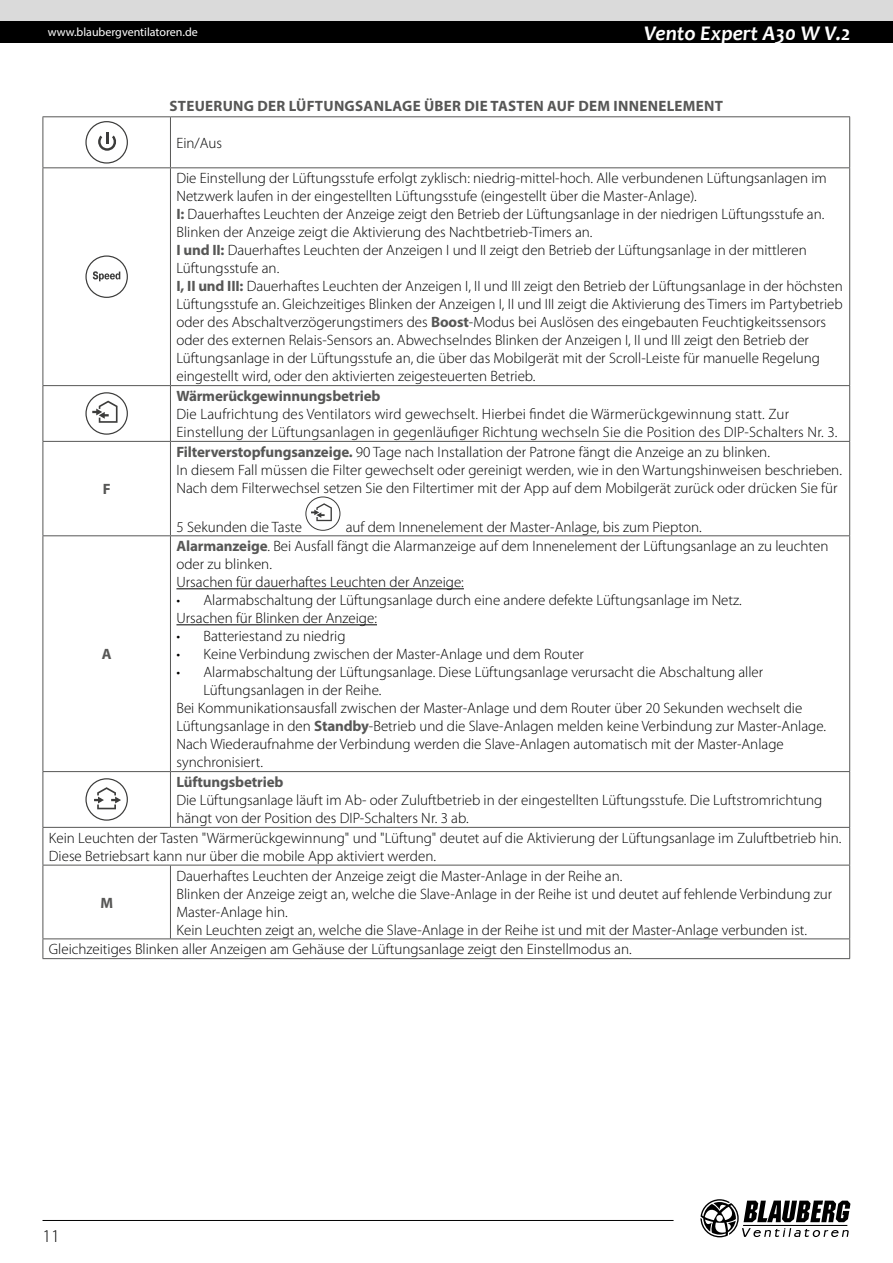
<style>
.page{position:relative;width:893px;height:1263px;background:#fff}
.page>*{position:absolute;margin:0;border:0;box-sizing:border-box;transform-origin:0 0}
.t1{font:italic 700 21px "Candara";color:#fff}
.t2{font:300 18px "Myriad Pro";color:#000}
.t3{font:300 15px/18px "Myriad Pro";color:#000}
.t4{font:700 15px "Myriad Pro";letter-spacing:.015em;color:#575756}
.t5{font:700 15px "Myriad Pro";letter-spacing:-.01em;color:#575756}
.t6{font:12px "Myriad Pro";color:#fff}
.s1{font-weight:700;color:#575756}
</style>
<div class="page">
<hr style="left:849px;top:828px;width:1px;height:37px;background:#575756">
<svg style="left:849px;top:939px;width:1px;height:19px"></svg>
<hr style="left:43px;top:116px;width:127px;height:1px;background:#575756">
<hr style="left:43px;top:117px;width:1px;height:50px;background:#575756">
<hr style="left:170px;top:116px;width:680px;height:1px;background:#575756">
<hr style="left:170px;top:117px;width:1px;height:50px;background:#575756">
<hr style="left:849px;top:117px;width:1px;height:50px;background:#575756">
<hr style="left:43px;top:167px;width:127px;height:1px;background:#575756">
<hr style="left:43px;top:168px;width:1px;height:217px;background:#575756">
<hr style="left:170px;top:167px;width:680px;height:1px;background:#575756">
<hr style="left:170px;top:168px;width:1px;height:217px;background:#575756">
<hr style="left:849px;top:168px;width:1px;height:217px;background:#575756">
<hr style="left:43px;top:385px;width:127px;height:1px;background:#575756">
<hr style="left:43px;top:386px;width:1px;height:55px;background:#575756">
<hr style="left:170px;top:385px;width:680px;height:1px;background:#575756">
<hr style="left:170px;top:386px;width:1px;height:55px;background:#575756">
<hr style="left:849px;top:386px;width:1px;height:55px;background:#575756">
<hr style="left:43px;top:441px;width:127px;height:1px;background:#575756">
<hr style="left:43px;top:442px;width:1px;height:93px;background:#575756">
<hr style="left:170px;top:441px;width:680px;height:1px;background:#575756">
<hr style="left:170px;top:442px;width:1px;height:93px;background:#575756">
<hr style="left:849px;top:442px;width:1px;height:93px;background:#575756">
<hr style="left:43px;top:772px;width:1px;height:55px;background:#575756">
<hr style="left:170px;top:772px;width:1px;height:55px;background:#575756">
<hr style="left:849px;top:772px;width:1px;height:55px;background:#575756">
<hr style="left:43px;top:827px;width:127px;height:1px;background:#575756">
<hr style="left:43px;top:828px;width:1px;height:37px;background:#575756">
<hr style="left:170px;top:827px;width:680px;height:1px;background:#575756">
<hr style="left:43px;top:865px;width:127px;height:1px;background:#575756">
<hr style="left:43px;top:865px;width:1px;height:73px;background:#575756">
<hr style="left:170px;top:865px;width:680px;height:1px;background:#575756">
<hr style="left:170px;top:865px;width:1px;height:73px;background:#575756">
<hr style="left:849px;top:865px;width:1px;height:73px;background:#575756">
<hr style="left:43px;top:938px;width:127px;height:1px;background:#575756">
<svg style="left:43px;top:939px;width:1px;height:19px"></svg>
<hr style="left:170px;top:938px;width:680px;height:1px;background:#575756">
<hr style="left:43px;top:958px;width:127px;height:1px;background:#575756">
<hr style="left:170px;top:958px;width:680px;height:1px;background:#575756">
<hr style="left:43px;top:535px;width:127px;height:1px;background:#575756">
<hr style="left:43px;top:536px;width:1px;height:235px;background:#575756">
<hr style="left:43px;top:771px;width:127px;height:1px;background:#575756">
<hr style="left:170px;top:535px;width:680px;height:1px;background:#575756">
<hr style="left:170px;top:536px;width:1px;height:235px;background:#575756">
<hr style="left:849px;top:536px;width:1px;height:235px;background:#575756">
<hr style="left:170px;top:771px;width:680px;height:1px;background:#575756">
<div style="left:85px;top:121px;width:43px;height:43px;border:1px solid #3c3c3b;border-radius:50%"></div>
<svg style="left:98px;top:132px;width:18px;height:19px"></svg>
<div style="left:85px;top:255px;width:43px;height:43px;border:1px solid #3c3c3b;border-radius:50%"></div>
<svg style="left:93px;top:271px;width:27px;height:10px"></svg>
<div style="left:85px;top:392px;width:43px;height:43px;border:1px solid #3c3c3b;border-radius:50%"></div>
<svg style="left:92px;top:401px;width:26px;height:22px"></svg>
<svg style="left:306px;top:497px;width:34px;height:33px"></svg>
<div style="left:305px;top:496px;width:35px;height:35px;border:1px solid #3c3c3b;border-radius:50%"></div>
<svg style="left:311px;top:503px;width:21px;height:18px"></svg>
<hr style="left:176px;top:588px;width:288px;height:1px;background:#000">
<hr style="left:176px;top:624px;width:201px;height:1px;background:#000">
<div style="left:85px;top:778px;width:43px;height:43px;border:1px solid #3c3c3b;border-radius:50%"></div>
<svg style="left:94px;top:787px;width:27px;height:22px"></svg>
<div style="left:0;top:0;width:893px;height:21px;background:#dadada"></div>
<div style="left:0;top:21px;width:893px;height:22px;background:#000"></div>
<svg style="left:700px;top:1199px;width:150px;height:38px"></svg>
<hr style="left:43px;top:1220px;width:631px;height:1px;background:#000">
<p class="t6" style="left:48px;top:25px;width:152px">www.blaubergventilatoren.de</p>
<h1 class="t1" style="left:644px;top:20px;width:208px">Vento Expert A30 W V.2</h1>
<p class="t4" style="left:103px;top:479px;width:9px">F</p>
<p class="t4" style="left:169px;top:96px;width:555px">STEUERUNG DER LÜFTUNGSANLAGE ÜBER DIE TASTEN AUF DEM INNENELEMENT</p>
<p class="t3" style="left:176px;top:134px;width:47px">Ein/Aus</p>
<p class="t3" style="left:176px;top:170px;width:668px">Die Einstellung der Lüftungsstufe erfolgt zyklisch: niedrig-mittel-hoch. Alle verbundenen Lüftungsanlagen im Netzwerk laufen in der eingestellten Lüftungsstufe (eingestellt über die Master-Anlage).<br><span class="s1">I:</span> Dauerhaftes Leuchten der Anzeige zeigt den Betrieb der Lüftungsanlage in der niedrigen Lüftungsstufe an.<br>Blinken der Anzeige zeigt die Aktivierung des Nachtbetrieb-Timers an.<br><span class="s1">I und II:</span> Dauerhaftes Leuchten der Anzeigen I und II zeigt den Betrieb der Lüftungsanlage in der mittleren Lüftungsstufe an.<br><span class="s1">I, II und III:</span> Dauerhaftes Leuchten der Anzeigen I, II und III zeigt den Betrieb der Lüftungsanlage in der höchsten Lüftungsstufe an. Gleichzeitiges Blinken der Anzeigen I, II und III zeigt die Aktivierung des Timers im Partybetrieb oder des Abschaltverzögerungstimers des <span class="s1">Boost</span>-Modus bei Auslösen des eingebauten Feuchtigkeitssensors oder des externen Relais-Sensors an. Abwechselndes Blinken der Anzeigen I, II und III zeigt den Betrieb der Lüftungsanlage in der Lüftungsstufe an, die über das Mobilgerät mit der Scroll-Leiste für manuelle Regelung eingestellt wird, oder den aktivierten zeigesteuerten Betrieb.</p>
<p class="t5" style="left:176px;top:386px;width:206px">Wärmerückgewinnungsbetrieb</p>
<p class="t3" style="left:176px;top:405px;width:663px">Die Laufrichtung des Ventilators wird gewechselt. Hierbei findet die Wärmerückgewinnung statt. Zur<br>Einstellung der Lüftungsanlagen in gegenläufiger Richtung wechseln Sie die Position des DIP-Schalters Nr. 3.</p>
<p class="t3" style="left:176px;top:443px;width:667px"><span class="s1">Filterverstopfungsanzeige.</span> 90 Tage nach Installation der Patrone fängt die Anzeige an zu blinken.<br>In diesem Fall müssen die Filter gewechselt oder gereinigt werden, wie in den Wartungshinweisen beschrieben.<br>Nach dem Filterwechsel setzen Sie den Filtertimer mit der App auf dem Mobilgerät zurück oder drücken Sie für</p>
<p class="t3" style="left:176px;top:518px;width:127px">5 Sekunden die Taste</p>
<p class="t3" style="left:346px;top:518px;width:357px">auf dem Innenelement der Master-Anlage, bis zum Piepton.</p>
<p class="t3" style="left:176px;top:538px;width:653px"><span class="s1">Alarmanzeige</span>. Bei Ausfall fängt die Alarmanzeige auf dem Innenelement der Lüftungsanlage an zu leuchten oder zu blinken.<br>Ursachen für dauerhaftes Leuchten der Anzeige:</p>
<p class="t3" style="left:176px;top:592px;width:567px">• Alarmabschaltung der Lüftungsanlage durch eine andere defekte Lüftungsanlage im Netz.<br>Ursachen für Blinken der Anzeige:</p>
<p class="t3" style="left:176px;top:628px;width:171px">• Batteriestand zu niedrig</p>
<p class="t3" style="left:176px;top:646px;width:409px">• Keine Verbindung zwischen der Master-Anlage und dem Router</p>
<p class="t3" style="left:176px;top:664px;width:588px">• Alarmabschaltung der Lüftungsanlage. Diese Lüftungsanlage verursacht die Abschaltung aller</p>
<p class="t3" style="left:203px;top:682px;width:179px">Lüftungsanlagen in der Reihe.</p>
<p class="t3" style="left:176px;top:700px;width:627px">Bei Kommunikationsausfall zwischen der Master-Anlage und dem Router über 20 Sekunden wechselt die</p>
<p class="t3" style="left:176px;top:718px;width:651px">Lüftungsanlage in den <span class="s1">Standby</span>-Betrieb und die Slave-Anlagen melden keine Verbindung zur Master-Anlage.</p>
<p class="t3" style="left:176px;top:736px;width:609px">Nach Wiederaufnahme der Verbindung werden die Slave-Anlagen automatisch mit der Master-Anlage</p>
<p class="t3" style="left:176px;top:754px;width:88px">synchronisiert.</p>
<p class="t5" style="left:176px;top:772px;width:108px">Lüftungsbetrieb</p>
<p class="t3" style="left:176px;top:791px;width:647px">Die Lüftungsanlage läuft im Ab- oder Zuluftbetrieb in der eingestellten Lüftungsstufe. Die Luftstromrichtung hängt von der Position des DIP-Schalters Nr. 3 ab.</p>
<p class="t3" style="left:49px;top:829px;width:794px">Kein Leuchten der Tasten "Wärmerückgewinnung" und "Lüftung" deutet auf die Aktivierung der Lüftungsanlage im Zuluftbetrieb hin.<br>Diese Betriebsart kann nur über die mobile App aktiviert werden.</p>
<p class="t4" style="left:100px;top:893px;width:14px">M</p>
<p class="t4" style="left:102px;top:644px;width:11px">A</p>
<p class="t3" style="left:176px;top:867px;width:657px">Dauerhaftes Leuchten der Anzeige zeigt die Master-Anlage in der Reihe an.<br>Blinken der Anzeige zeigt an, welche die Slave-Anlage in der Reihe ist und deutet auf fehlende Verbindung zur Master-Anlage hin.<br>Kein Leuchten zeigt an, welche die Slave-Anlage in der Reihe ist und mit der Master-Anlage verbunden ist.</p>
<p class="t3" style="left:49px;top:941px;width:584px">Gleichzeitiges Blinken aller Anzeigen am Gehäuse der Lüftungsanlage zeigt den Einstellmodus an.</p>
<p class="t2" style="left:43px;top:1226px;width:19px">11</p>
</div>
